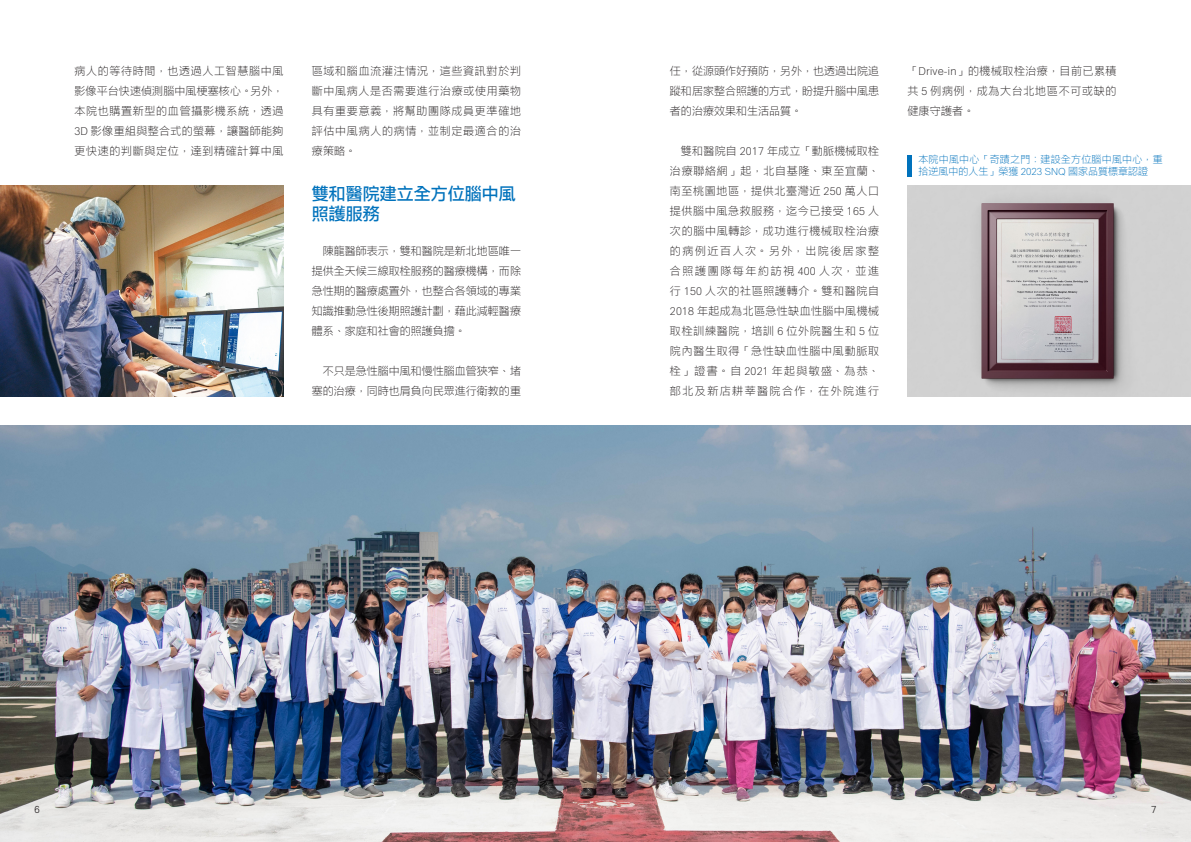
<style>
.page{position:relative;width:1191px;height:842px;background:#fff}
.page>*{position:absolute;margin:0;border:0;box-sizing:border-box;transform-origin:0 0}
.t1{font:700 17px/20px "ARUD Jing Xi Hei E1 B5 HK";color:#0072bc}
.t2{font:300 11px/20px "ARUD Jing Xi Hei E1 B5 HK";letter-spacing:.035em;color:#231f20;text-align:justify}
.t3{font:300 11px/20px "ARUD Jing Xi Hei E1 B5 HK";color:#231f20;text-align:right}
.t4{font:300 10px/12px "ARUD Jing Xi Hei E1 B5 HK";color:#0072bc}
.t5{font:500 10px "ARUD Jing Xi Hei E1 B5 HK";color:#231f20}
</style>
<div class="page">
<img style="left:0;top:425px;width:1191px;height:417px">
<img style="left:0;top:185px;width:283px;height:211px">
<img style="left:907px;top:185px;width:284px;height:211px">
<div style="left:907px;top:155px;width:5px;height:21px;background:#0072bc"></div>
<p class="t2" style="left:74px;top:61px;width:211px">病人的等待時間，也透過人工智慧腦中風影像平台快速偵測腦中風梗塞核心。另外，本院也購置新型的血管攝影機系統，透過3D 影像重組與整合式的螢幕，讓醫師能夠更快速的判斷與定位，達到精確計算中風</p>
<p class="t2" style="left:312px;top:61px;width:211px">區域和腦血流灌注情況，這些資訊對於判斷中風病人是否需要進行治療或使用藥物具有重要意義，將幫助團隊成員更準確地評估中風病人的病情，並制定最適合的治療策略。</p>
<h1 class="t1" style="left:312px;top:184px;width:206px">雙和醫院建立全方位腦中風照護服務</h1>
<p class="t2" style="left:312px;top:241px;width:210px;text-indent:11px">陳龍醫師表示，雙和醫院是新北地區唯一提供全天候三線取栓服務的醫療機構，而除急性期的醫療處置外，也整合各領域的專業知識推動急性後期照護計劃，藉此減輕醫療體系、家庭和社會的照護負擔。</p>
<p class="t3" style="left:312px;top:361px;width:210px">不只是急性腦中風和慢性腦血管狹窄、堵塞的治療，同時也肩負向民眾進行衛教的重</p>
<p class="t2" style="left:670px;top:61px;width:210px">任，從源頭作好預防，另外，也透過出院追蹤和居家整合照護的方式，盼提升腦中風患者的治療效果和生活品質。</p>
<p class="t2" style="left:670px;top:141px;width:211px;text-indent:11px">雙和醫院自 2017 年成立「動脈機械取栓治療聯絡網」起，北自基隆、東至宜蘭、南至桃園地區，提供北臺灣近 250 萬人口提供腦中風急救服務，迄今已接受 165 人次的腦中風轉診，成功進行機械取栓治療的病例近百人次。另外，出院後居家整合照護團隊每年約訪視 400 人次，並進行 150 人次的社區照護轉介。雙和醫院自2018 年起成為北區急性缺血性腦中風機械取栓訓練醫院，培訓 6 位外院醫生和 5 位院內醫生取得「急性缺血性腦中風動脈取栓」證書。自 2021 年起與敏盛、為恭、部北及新店耕莘醫院合作，在外院進行</p>
<p class="t2" style="left:907px;top:61px;width:211px">「Drive-in」的機械取栓治療，目前已累積共 5 例病例，成為大台北地區不可或缺的健康守護者。</p>
<p class="t4" style="left:918px;top:154px;width:246px">本院中風中心「奇蹟之門：建設全方位腦中風中心，重拾逆風中的人生」榮獲 2023 SNQ 國家品質標章認證</p>
<p class="t5" style="left:35px;top:804px;width:7px">6</p>
<p class="t5" style="left:1151px;top:804px;width:7px">7</p>
</div>
